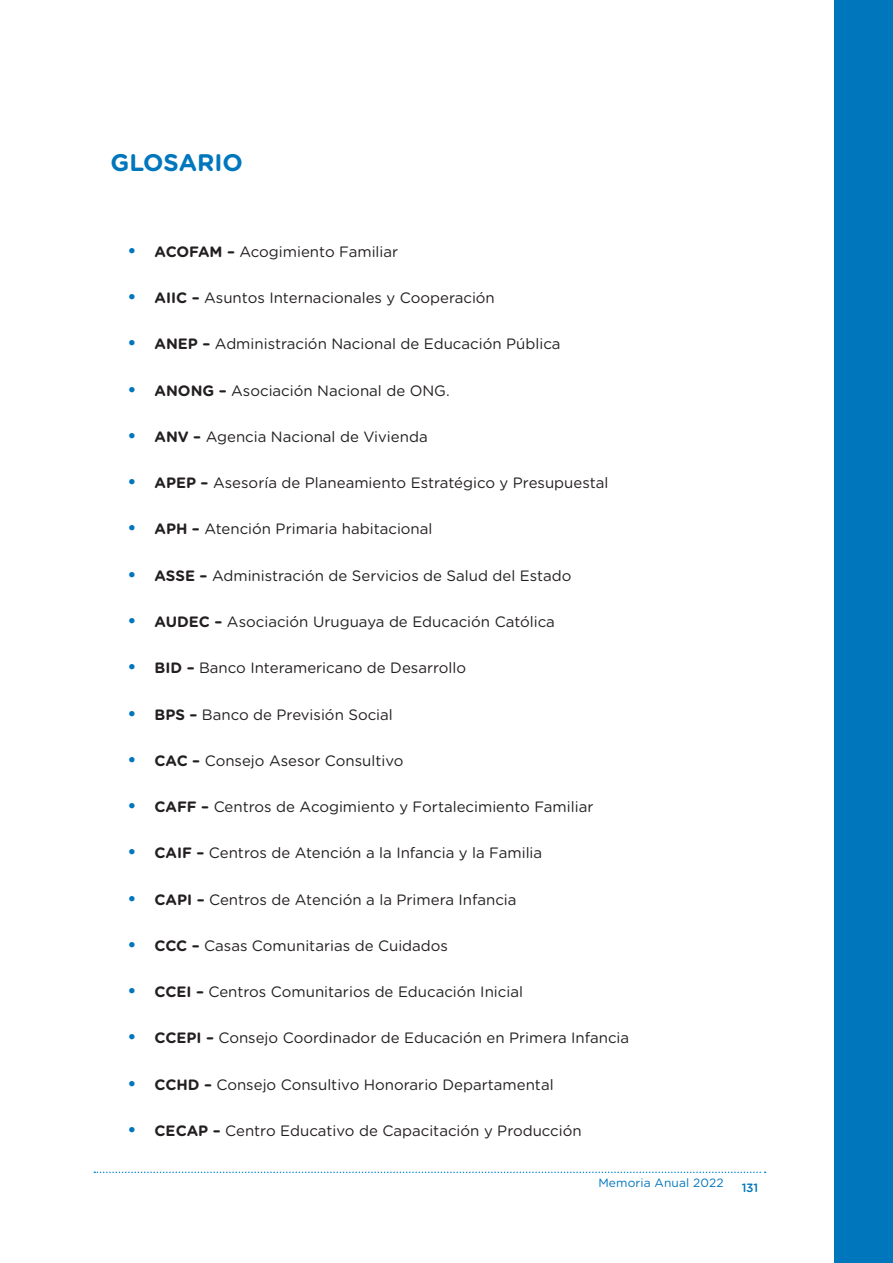
<style>
.page{position:relative;width:893px;height:1263px;background:#fff}
.page>*{position:absolute;margin:0;border:0;box-sizing:border-box;transform-origin:0 0}
.t1{font:700 24px "Gotham Rounded";color:#0076bc}
.t2{font:15px "Gotham Rounded";color:#231f20}
.t3{font:12px "Gotham Rounded";letter-spacing:.01em;color:#0076bc}
.t4{font:500 12px "Gotham Rounded";color:#0076bc}
.s1{font-weight:700;font-size:18px;color:#0076bc}
.s2{font-weight:700}
</style>
<div class="page">
<div style="left:834px;top:0;width:59px;height:1263px;background:#0076bc"></div>
<svg style="left:94px;top:1171px;width:672px;height:2px"></svg>
<h1 class="t1" style="left:111px;top:145px;width:134px">GLOSARIO</h1>
<p class="t2" style="left:128px;top:241px;width:272px"><span class="s1">•</span> <span class="s2">ACOFAM –</span> Acogimiento Familiar</p>
<p class="t2" style="left:128px;top:287px;width:369px"><span class="s1">•</span> <span class="s2">AIIC –</span> Asuntos Internacionales y Cooperación</p>
<p class="t2" style="left:128px;top:334px;width:435px"><span class="s1">•</span> <span class="s2">ANEP –</span> Administración Nacional de Educación Pública</p>
<p class="t2" style="left:128px;top:380px;width:324px"><span class="s1">•</span> <span class="s2">ANONG –</span> Asociación Nacional de ONG.</p>
<p class="t2" style="left:128px;top:426px;width:302px"><span class="s1">•</span> <span class="s2">ANV –</span> Agencia Nacional de Vivienda</p>
<p class="t2" style="left:128px;top:473px;width:482px"><span class="s1">•</span> <span class="s2">APEP –</span> Asesoría de Planeamiento Estratégico y Presupuestal</p>
<p class="t2" style="left:128px;top:519px;width:306px"><span class="s1">•</span> <span class="s2">APH –</span> Atención Primaria habitacional</p>
<p class="t2" style="left:128px;top:565px;width:446px"><span class="s1">•</span> <span class="s2">ASSE –</span> Administración de Servicios de Salud del Estado</p>
<p class="t2" style="left:128px;top:611px;width:429px"><span class="s1">•</span> <span class="s2">AUDEC –</span> Asociación Uruguaya de Educación Católica</p>
<p class="t2" style="left:128px;top:658px;width:340px"><span class="s1">•</span> <span class="s2">BID –</span> Banco Interamericano de Desarrollo</p>
<p class="t2" style="left:128px;top:704px;width:267px"><span class="s1">•</span> <span class="s2">BPS –</span> Banco de Previsión Social</p>
<p class="t2" style="left:128px;top:750px;width:277px"><span class="s1">•</span> <span class="s2">CAC –</span> Consejo Asesor Consultivo</p>
<p class="t2" style="left:128px;top:796px;width:467px"><span class="s1">•</span> <span class="s2">CAFF –</span> Centros de Acogimiento y Fortalecimiento Familiar</p>
<p class="t2" style="left:128px;top:843px;width:416px"><span class="s1">•</span> <span class="s2">CAIF –</span> Centros de Atención a la Infancia y la Familia</p>
<p class="t2" style="left:128px;top:889px;width:391px"><span class="s1">•</span> <span class="s2">CAPI –</span> Centros de Atención a la Primera Infancia</p>
<p class="t2" style="left:128px;top:935px;width:322px"><span class="s1">•</span> <span class="s2">CCC –</span> Casas Comunitarias de Cuidados</p>
<p class="t2" style="left:128px;top:981px;width:397px"><span class="s1">•</span> <span class="s2">CCEI –</span> Centros Comunitarios de Educación Inicial</p>
<p class="t2" style="left:128px;top:1028px;width:503px"><span class="s1">•</span> <span class="s2">CCEPI –</span> Consejo Coordinador de Educación en Primera Infancia</p>
<p class="t2" style="left:128px;top:1074px;width:428px"><span class="s1">•</span> <span class="s2">CCHD –</span> Consejo Consultivo Honorario Departamental</p>
<p class="t2" style="left:128px;top:1120px;width:456px"><span class="s1">•</span> <span class="s2">CECAP –</span> Centro Educativo de Capacitación y Producción</p>
<p class="t3" style="left:598px;top:1174px;width:127px">Memoria Anual 2022</p>
<p class="t4" style="left:742px;top:1179px;width:18px">131</p>
</div>
